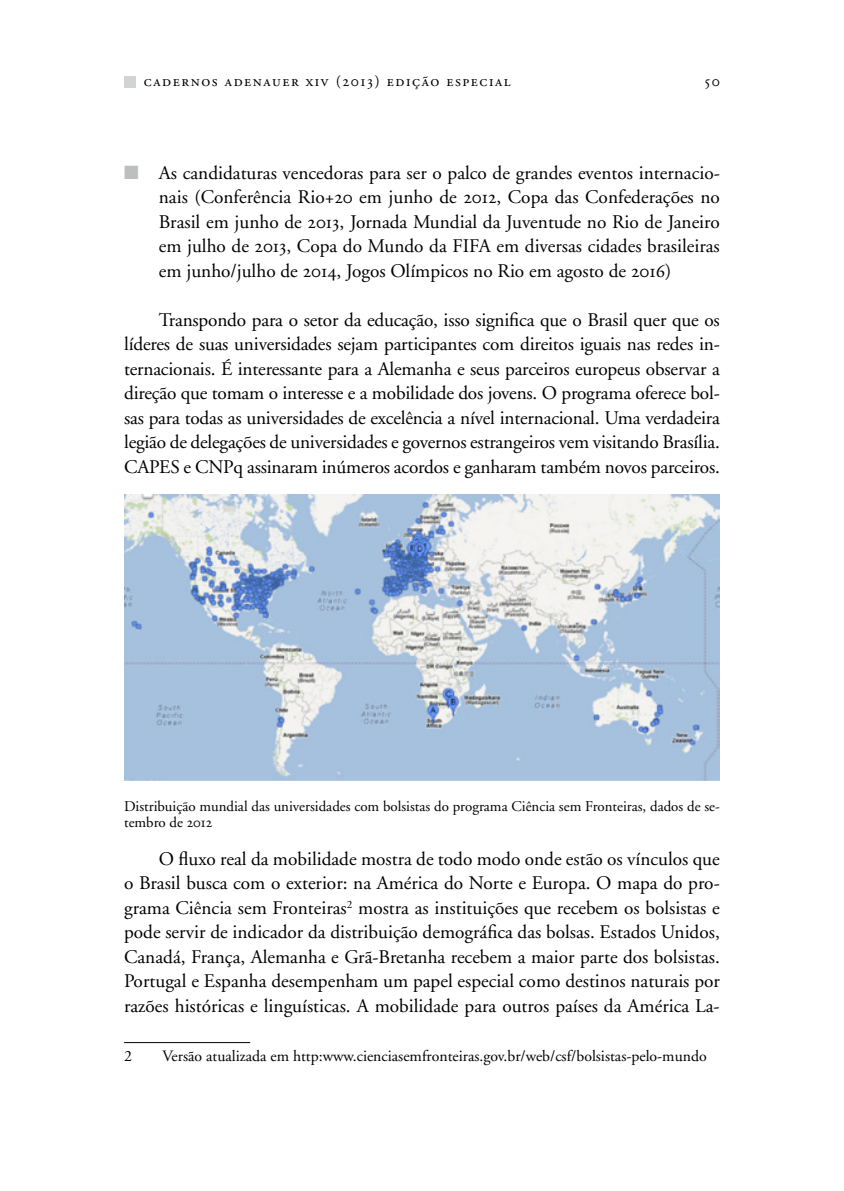
<style>
.page{position:relative;width:844px;height:1191px;background:#fff}
.page>*{position:absolute;margin:0;border:0;box-sizing:border-box;transform-origin:0 0}
.t1{font:19.25px/24.5px "Adobe Garamond";color:#000;text-align:justify}
.t2{font:15.75px "Adobe Garamond";color:#000}
.t3{font:15.75px "Adobe Garamond Regular SC";letter-spacing:.1em;color:#000}
.t4{font:14.88px/15.8px "Adobe Garamond";color:#000}
.s1{color:#bcbec0}
.s2{font-family:"Adobe Garamond Regular SC"}
</style>
<div class="page">
<div style="left:124px;top:76px;width:11px;height:11px;background:#d1d3d4"></div>
<hr style="left:124px;top:1042px;width:126px;height:1px;background:#000">
<img style="left:124px;top:495px;width:595px;height:285px">
<p class="t3" style="left:144px;top:73px;width:368px">cadernos adenauer xiv (2013) edição especial</p>
<p class="t3" style="left:704px;top:73px;width:17px">50</p>
<p class="t1" style="left:159px;top:161px;width:562px;text-indent:-35px"><span class="s1">■</span> As candidaturas vencedoras para ser o palco de grandes eventos internacio&shy;nais (Conferência Rio+<span class="s2">20</span> em junho de <span class="s2">2012</span>, Copa das Confederações no Brasil em junho de <span class="s2">2013</span>, Jornada Mundial da Juventude no Rio de Janeiro em julho de <span class="s2">2013</span>, Copa do Mundo da FIFA em diversas cidades brasileiras em junho/julho de <span class="s2">2014</span>, Jogos Olímpicos no Rio em agosto de <span class="s2">2016</span>)</p>
<p class="t1" style="left:124px;top:308px;width:597px;text-indent:35px">Transpondo para o setor da educação, isso significa que o Brasil quer que os líderes de suas universidades sejam participantes com direitos iguais nas redes in&shy;ternacionais. É interessante para a Alemanha e seus parceiros europeus observar a direção que tomam o interesse e a mobilidade dos jovens. O programa oferece bol&shy;sas para todas as universidades de excelência a nível internacional. Uma verdadeira legião de delegações de universidades e governos estrangeiros vem visitando Brasília.<br>CAPES e CNPq assinaram inúmeros acordos e ganharam também novos parceiros.</p>
<p class="t4" style="left:124px;top:799px;width:597px">Distribuição mundial das universidades com bolsistas do programa Ciência sem Fronteiras, dados de se&shy;tembro de <span class="s2">2012</span></p>
<p class="t1" style="left:124px;top:847px;width:597px;text-indent:35px">O fluxo real da mobilidade mostra de todo modo onde estão os vínculos que o Brasil busca com o exterior: na América do Norte e Europa. O mapa do pro&shy;grama Ciência sem Fronteiras<sup>2</sup> mostra as instituições que recebem os bolsistas e pode servir de indicador da distribuição demográfica das bolsas. Estados Unidos, Canadá, França, Alemanha e Grã-Bretanha recebem a maior parte dos bolsistas.<br>Portugal e Espanha desempenham um papel especial como destinos naturais por razões históricas e linguísticas. A mobilidade para outros países da América La-</p>
<p class="t2" style="left:124px;top:1047px;width:9px">2</p>
<p class="t2" style="left:162px;top:1047px;width:545px">Versão atualizada em http:www.cienciasemfronteiras.gov.br/web/csf/bolsistas-pelo-mundo</p>
</div>
